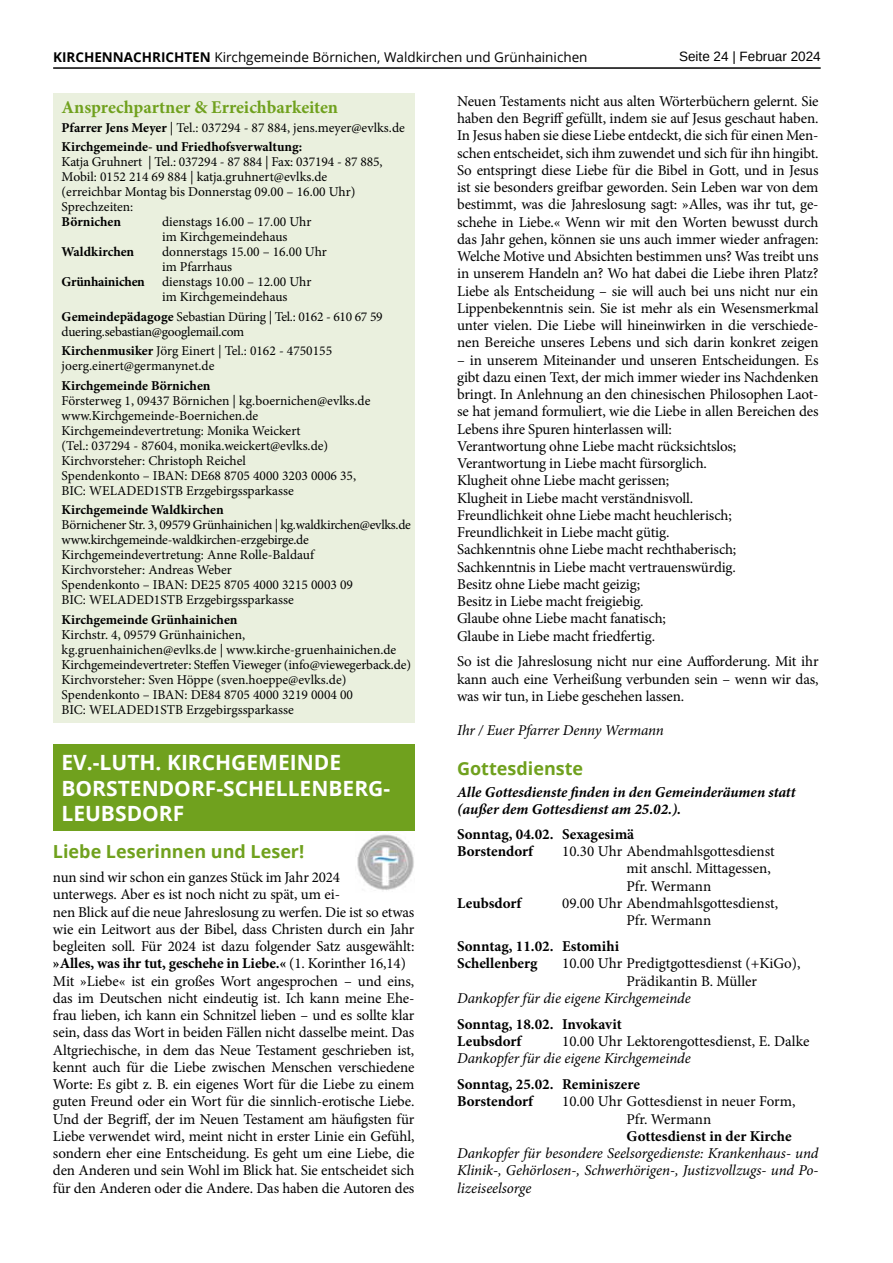
<style>
.page{position:relative;width:893px;height:1263px;background:#fff}
.page>*{position:absolute;margin:0;border:0;box-sizing:border-box;transform-origin:0 0}
.t1{font:700 21px/25.2px "Open Sans";color:#fff}
.t2{font:700 18px "Open Sans";color:#70a11e}
.t3{font:700 18px "Minion Pro";letter-spacing:-.005em;color:#70a11e}
.t4{font:15px/17.2px "Minion Pro";letter-spacing:-.01em;color:#000}
.t5{font:italic 15px/17.2px "Minion Pro";letter-spacing:-.005em;color:#000;text-align:justify}
.t6{font:700 15px/17.2px "Minion Pro";color:#000}
.t7{font:italic 700 15px/17.2px "Minion Pro";color:#000}
.t8{font:13.5px/15px "Minion Pro";letter-spacing:-.005em;color:#000}
.t9{font:700 13.5px/19.5px "Minion Pro";color:#000}
.t10{font:13.5px "Open Sans";color:#000}
.t11{font:13.5px "Arimo";color:#000}
.t12{font:700 13.5px "Minion Pro";letter-spacing:-.02em;color:#000}
.s1{font-weight:700}
.s2{font-weight:400}
</style>
<div class="page">
<hr style="left:53px;top:67px;width:768px;height:2px;background:#000">
<div style="left:53px;top:93px;width:362px;height:629px;background:#eaf0de"></div>
<div style="left:53px;top:744px;width:362px;height:87px;background:#70a11e"></div>
<img style="left:357px;top:834px;width:57px;height:56px">
<p class="t10" style="left:53px;top:48px;width:536px"><span class="s1">KIRCHENNACHRICHTEN</span> Kirchgemeinde Börnichen, Waldkirchen und Grünhainichen</p>
<p class="t11" style="left:679px;top:48px;width:143px">Seite 24 | Februar 2024</p>
<p class="t3" style="left:62px;top:94px;width:278px">Ansprechpartner &amp; Erreichbarkeiten</p>
<p class="t9" style="left:62px;top:118px;width:345px">Pfarrer Jens Meyer <span class="s2">| Tel.: 037294 - 87 884, jens.meyer@evlks.de<br></span>Kirchgemeinde- und Friedhofsverwaltung:</p>
<p class="t8" style="left:62px;top:155px;width:322px">Katja Gruhnert | Tel.: 037294 - 87 884 | Fax: 037194 - 87 885, Mobil: 0152 214 69 884 | katja.gruhnert@evlks.de (erreichbar Montag bis Donnerstag 09.00 – 16.00 Uhr)<br>Sprechzeiten:</p>
<p class="t9" style="left:62px;top:212px;width:61px">Börnichen</p>
<p class="t8" style="left:162px;top:215px;width:151px">dienstags 16.00 – 17.00 Uhr im Kirchgemeindehaus</p>
<p class="t9" style="left:62px;top:242px;width:74px">Waldkirchen</p>
<p class="t8" style="left:162px;top:245px;width:166px">donnerstags 15.00 – 16.00 Uhr im Pfarrhaus</p>
<p class="t12" style="left:62px;top:272px;width:85px">Grünhainichen</p>
<p class="t8" style="left:162px;top:275px;width:151px">dienstags 10.00 – 12.00 Uhr im Kirchgemeindehaus</p>
<p class="t8" style="left:62px;top:309px;width:323px"><span class="s1">Gemeindepädagoge</span> Sebastian Düring | Tel.: 0162 - 610 67 59 duering.sebastian@googlemail.com</p>
<p class="t8" style="left:62px;top:343px;width:272px"><span class="s1">Kirchenmusiker</span> Jörg Einert | Tel.: 0162 - 4750155 joerg.einert@germanynet.de</p>
<p class="t9" style="left:62px;top:375px;width:150px">Kirchgemeinde Börnichen</p>
<p class="t8" style="left:62px;top:393px;width:310px">Försterweg 1, 09437 Börnichen | kg.boernichen@evlks.de www.Kirchgemeinde-Boernichen.de Kirchgemeindevertretung: Monika Weickert<br>(Tel.: 037294 - 87604, monika.weickert@evlks.de)<br>Kirchvorsteher: Christoph Reichel<br>Spendenkonto – IBAN: DE68 8705 4000 3203 0006 35, BIC: WELADED1STB Erzgebirgssparkasse</p>
<p class="t9" style="left:62px;top:500px;width:164px">Kirchgemeinde Waldkirchen</p>
<p class="t8" style="left:62px;top:517px;width:351px">Börnichener Str. 3, 09579 Grünhainichen | kg.waldkirchen@evlks.de www.kirchgemeinde-waldkirchen-erzgebirge.de Kirchgemeindevertretung: Anne Rolle-Baldauf<br>Kirchvorsteher: Andreas Weber<br>Spendenkonto – IBAN: DE25 8705 4000 3215 0003 09<br>BIC: WELADED1STB Erzgebirgssparkasse</p>
<p class="t9" style="left:62px;top:609px;width:177px">Kirchgemeinde Grünhainichen</p>
<p class="t8" style="left:62px;top:627px;width:351px">Kirchstr. 4, 09579 Grünhainichen,<br>kg.gruenhainichen@evlks.de | www.kirche-gruenhainichen.de Kirchgemeindevertreter: Steffen Vieweger (info@viewegerback.de)<br>Kirchvorsteher: Sven Höppe (sven.hoeppe@evlks.de)<br>Spendenkonto – IBAN: DE84 8705 4000 3219 0004 00<br>BIC: WELADED1STB Erzgebirgssparkasse</p>
<h1 class="t1" style="left:61px;top:749px;width:330px">EV.-LUTH. KIRCHGEMEINDE<br>BORSTENDORF-SCHELLENBERG-<br>LEUBSDORF</h1>
<p class="t2" style="left:53px;top:838px;width:253px">Liebe Leserinnen und Leser!</p>
<p class="t4" style="left:53px;top:869px;width:363px">nun sind wir schon ein ganzes Stück im Jahr 2024<br>unterwegs. Aber es ist noch nicht zu spät, um ei-<br>nen Blick auf die neue Jahreslosung zu werfen. Die ist so etwas wie ein Leitwort aus der Bibel, dass Christen durch ein Jahr begleiten soll. Für 2024 ist dazu folgender Satz ausgewählt: <span class="s1">»Alles, was ihr tut, geschehe in Liebe.«</span> (1. Korinther 16,14)<br>Mit »Liebe« ist ein großes Wort angesprochen – und eins, das im Deutschen nicht eindeutig ist. Ich kann meine Ehe&shy;frau lieben, ich kann ein Schnitzel lieben – und es sollte klar sein, dass das Wort in beiden Fällen nicht dasselbe meint. Das Altgriechische, in dem das Neue Testament geschrieben ist, kennt auch für die Liebe zwischen Menschen verschiedene Worte: Es gibt z. B. ein eigenes Wort für die Liebe zu einem guten Freund oder ein Wort für die sinnlich-erotische Liebe.<br>Und der Begriff, der im Neuen Testament am häufigsten für Liebe verwendet wird, meint nicht in erster Linie ein Gefühl, sondern eher eine Entscheidung. Es geht um eine Liebe, die den Anderen und sein Wohl im Blick hat. Sie entscheidet sich für den Anderen oder die Andere. Das haben die Autoren des</p>
<p class="t4" style="left:457px;top:92px;width:363px;text-align:justify">Neuen Testaments nicht aus alten Wörterbüchern gelernt. Sie haben den Begriff gefüllt, indem sie auf Jesus geschaut haben.<br>In Jesus haben sie diese Liebe entdeckt, die sich für einen Men&shy;schen entscheidet, sich ihm zuwendet und sich für ihn hingibt.<br>So entspringt diese Liebe für die Bibel in Gott, und in Jesus ist sie besonders greifbar geworden. Sein Leben war von dem bestimmt, was die Jahreslosung sagt: »Alles, was ihr tut, ge&shy;schehe in Liebe.« Wenn wir mit den Worten bewusst durch das Jahr gehen, können sie uns auch immer wieder anfragen:<br>Welche Motive und Absichten bestimmen uns? Was treibt uns in unserem Handeln an? Wo hat dabei die Liebe ihren Platz?<br>Liebe als Entscheidung – sie will auch bei uns nicht nur ein Lippenbekenntnis sein. Sie ist mehr als ein Wesensmerkmal unter vielen. Die Liebe will hineinwirken in die verschiede&shy;nen Bereiche unseres Lebens und sich darin konkret zeigen</p>
<p class="t4" style="left:457px;top:351px;width:363px">– in unserem Miteinander und unseren Entscheidungen. Es gibt dazu einen Text, der mich immer wieder ins Nachdenken bringt. In Anlehnung an den chinesischen Philosophen Laot&shy;se hat jemand formuliert, wie die Liebe in allen Bereichen des Lebens ihre Spuren hinterlassen will:<br>Verantwortung ohne Liebe macht rücksichtslos; Verantwortung in Liebe macht fürsorglich.<br>Klugheit ohne Liebe macht gerissen;<br>Klugheit in Liebe macht verständnisvoll.<br>Freundlichkeit ohne Liebe macht heuchlerisch; Freundlichkeit in Liebe macht gütig.<br>Sachkenntnis ohne Liebe macht rechthaberisch; Sachkenntnis in Liebe macht vertrauenswürdig.<br>Besitz ohne Liebe macht geizig;<br>Besitz in Liebe macht freigiebig.<br>Glaube ohne Liebe macht fanatisch;<br>Glaube in Liebe macht friedfertig.</p>
<p class="t4" style="left:457px;top:653px;width:363px;text-align:justify">So ist die Jahreslosung nicht nur eine Aufforderung. Mit ihr kann auch eine Verheißung verbunden sein – wenn wir das, was wir tun, in Liebe geschehen lassen.</p>
<p class="t5" style="left:457px;top:722px;width:208px">Ihr / Euer Pfarrer Denny Wermann</p>
<p class="t2" style="left:457px;top:756px;width:128px">Gottesdienste</p>
<p class="t7" style="left:457px;top:783px;width:340px">Alle Gottesdienste finden in den Gemeinderäumen statt (außer dem Gottesdienst am 25.02.).</p>
<p class="t6" style="left:457px;top:825px;width:179px">Sonntag, 04.02. Sexagesimä<br>Borstendorf</p>
<p class="t4" style="left:627px;top:843px;width:150px;text-indent:-64px">10.30 Uhr Abendmahlsgottesdienst mit anschl. Mittagessen,<br>Pfr. Wermann</p>
<p class="t6" style="left:457px;top:894px;width:66px">Leubsdorf</p>
<p class="t4" style="left:562px;top:895px;width:217px;text-align:center">09.00 Uhr Abendmahlsgottesdienst,<br>Pfr. Wermann</p>
<p class="t6" style="left:457px;top:937px;width:164px">Sonntag, 11.02. Estomihi<br>Schellenberg</p>
<p class="t4" style="left:627px;top:955px;width:175px;text-indent:-64px">10.00 Uhr Predigtgottesdienst (+KiGo),<br>Prädikantin B. Müller</p>
<p class="t5" style="left:457px;top:989px;width:235px">Dankopfer für die eigene Kirchgemeinde</p>
<p class="t6" style="left:457px;top:1015px;width:166px">Sonntag, 18.02. Invokavit<br>Leubsdorf</p>
<p class="t4" style="left:562px;top:1033px;width:249px">10.00 Uhr Lektorengottesdienst, E. Dalke</p>
<p class="t5" style="left:457px;top:1050px;width:235px">Dankopfer für die eigene Kirchgemeinde</p>
<p class="t6" style="left:457px;top:1075px;width:184px">Sonntag, 25.02. Reminiszere<br>Borstendorf</p>
<p class="t4" style="left:627px;top:1093px;width:170px;text-indent:-64px">10.00 Uhr Gottesdienst in neuer Form,<br>Pfr. Wermann</p>
<p class="t6" style="left:627px;top:1127px;width:167px">Gottesdienst in der Kirche</p>
<p class="t5" style="left:457px;top:1145px;width:363px">Dankopfer für besondere Seelsorgedienste: Krankenhaus- und Klinik-, Gehörlosen-, Schwerhörigen-, Justizvollzugs- und Po&shy;lizeiseelsorge</p>
</div>
